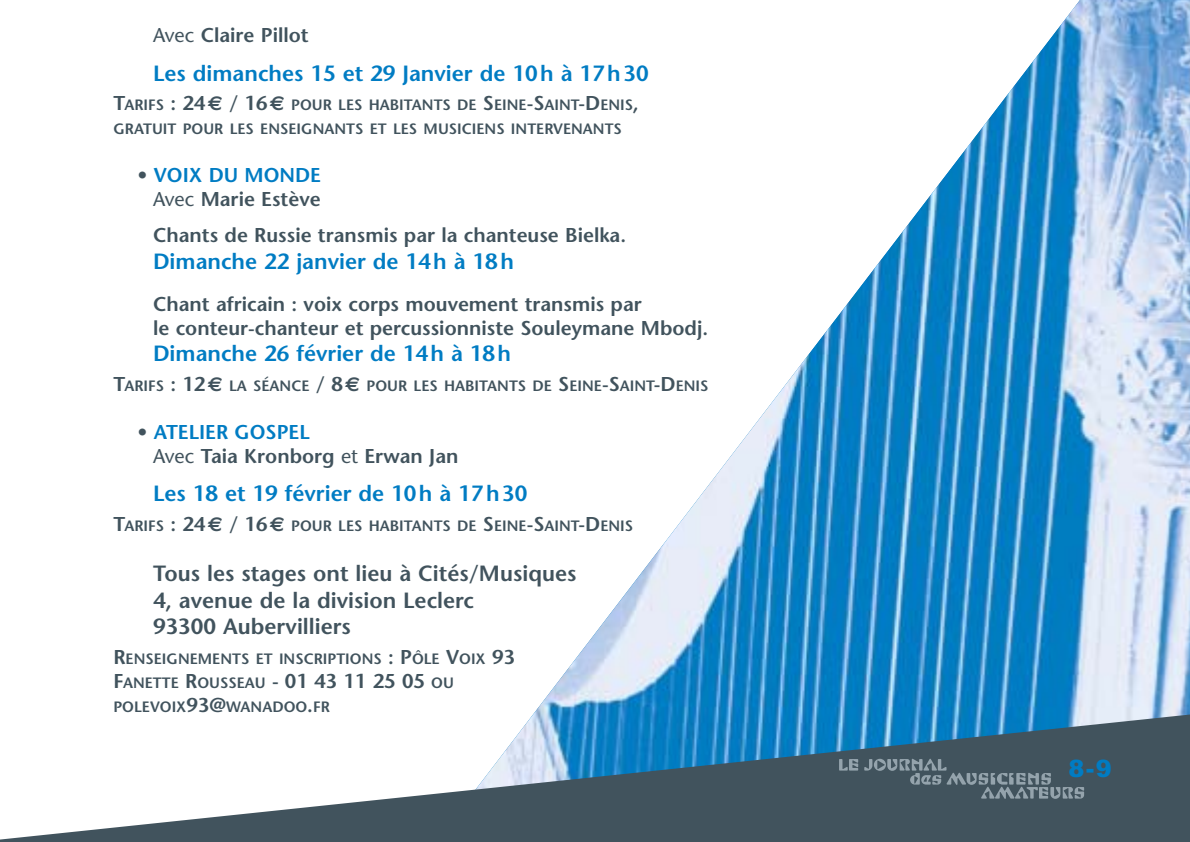
<style>
.page{position:relative;width:1190px;height:842px;background:#fff}
.page>*{position:absolute;margin:0;border:0;box-sizing:border-box;transform-origin:0 0}
.t1{font:900 24px "Arial";color:#007cc3}
.t2{font:600 22px "Stone Sans";color:#007cc3}
.t3{font:600 22px/26.4px "Stone Sans";color:#41535d}
.t4{font:600 20px/24px "Stone Sans";color:#41535d}
.t5{font:600 15px/24px "Stone Sans";color:#41535d}
.s1{font-weight:400}
.s2{font-size:20px}
.s3{font-family:"Euro Sans";font-weight:700;font-size:20px}
.s4{color:#007cc3}
</style>
<div class="page">
<img style="left:535px;top:0;width:655px;height:712px">
<svg style="left:0;top:712px;width:1190px;height:130px"></svg>
<svg style="left:839px;top:759px;width:19px;height:12px"></svg>
<svg style="left:864px;top:759px;width:220px;height:40px;background:#53646e"></svg>
<h3 class="t4" style="left:153px;top:26px;width:157px"><span class="s1">Avec</span> Claire Pillot</h3>
<h2 class="t2" style="left:153px;top:65px;width:497px">Les dimanches 15 et 29 Janvier de 10h à 17h30</h2>
<p class="t5" style="left:113px;top:95px;width:527px"><span class="s2">T</span>ARIFS <span class="s2">: 24</span><span class="s3">€</span> <span class="s2">/ 16</span><span class="s3">€</span> POUR LES HABITANTS DE <span class="s2">S</span>EINE<span class="s2">-S</span>AINT<span class="s2">-D</span>ENIS<span class="s2">,<br></span>GRATUIT POUR LES ENSEIGNANTS ET LES MUSICIENS INTERVENANTS</p>
<h3 class="t4" style="left:137px;top:166px;width:185px;text-align:right">• <span class="s4">VOIX DU MONDE<br></span><span class="s1">Avec</span> Marie Estève</h3>
<h3 class="t4" style="left:153px;top:226px;width:475px">Chants de Russie transmis par la chanteuse Bielka.</h3>
<h2 class="t2" style="left:153px;top:253px;width:362px">Dimanche 22 janvier de 14h à 18h</h2>
<h3 class="t4" style="left:153px;top:294px;width:557px">Chant africain : voix corps mouvement transmis par<br>le conteur-chanteur et percussionniste Souleymane Mbodj.</h3>
<h2 class="t2" style="left:153px;top:345px;width:360px">Dimanche 26 février de 14h à 18h</h2>
<p class="t5" style="left:113px;top:375px;width:597px"><span class="s2">T</span>ARIFS <span class="s2">: 12</span><span class="s3">€</span> LA SÉANCE <span class="s2">/ 8</span><span class="s3">€</span> POUR LES HABITANTS DE <span class="s2">S</span>EINE<span class="s2">-S</span>AINT<span class="s2">-D</span>ENIS</p>
<h3 class="t4" style="left:153px;top:422px;width:307px;text-indent:-16px">• <span class="s4">ATELIER GOSPEL<br></span><span class="s1">Avec</span> Taia Kronborg <span class="s1">et</span> Erwan Jan</h3>
<h2 class="t2" style="left:153px;top:485px;width:376px">Les 18 et 19 février de 10h à 17h30</h2>
<p class="t5" style="left:113px;top:515px;width:521px"><span class="s2">T</span>ARIFS <span class="s2">: 24</span><span class="s3">€</span> <span class="s2">/ 16</span><span class="s3">€</span> POUR LES HABITANTS DE <span class="s2">S</span>EINE<span class="s2">-S</span>AINT<span class="s2">-D</span>ENIS</p>
<h2 class="t3" style="left:153px;top:563px;width:425px">Tous les stages ont lieu à Cités/Musiques<br>4, avenue de la division Leclerc<br>93300 Aubervilliers</h2>
<p class="t5" style="left:113px;top:648px;width:403px"><span class="s2">R</span>ENSEIGNEMENTS ET INSCRIPTIONS <span class="s2">: P</span>ÔLE <span class="s2">V</span>OIX <span class="s2">93<br>F</span>ANETTE <span class="s2">R</span>OUSSEAU <span class="s2">- 01 43 11 25 05</span> OU<br>POLEVOIX<span class="s2">93@</span>WANADOO<span class="s2">.</span>FR</p>
<h1 class="t1" style="left:1069px;top:760px;width:45px">8-9</h1>
</div>
